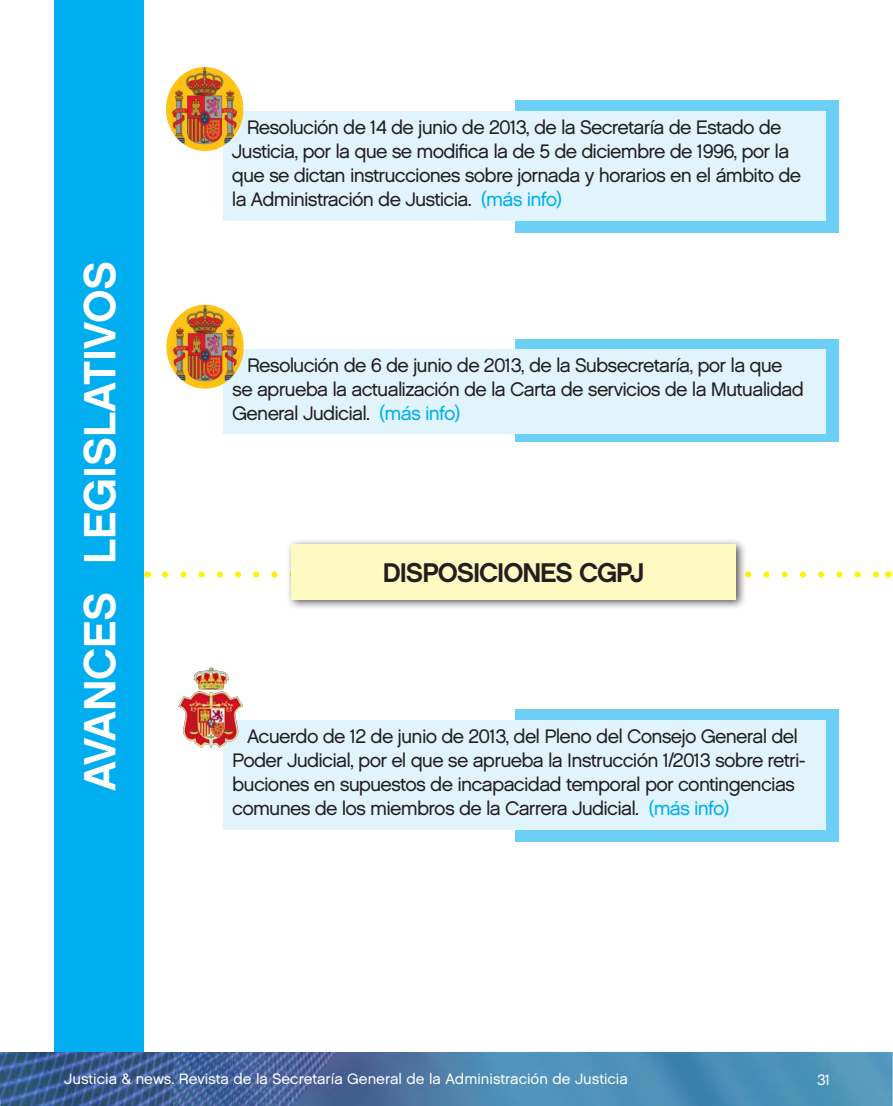
<style>
.page{position:relative;width:893px;height:1106px;background:#fff}
.page>*{position:absolute;margin:0;border:0;box-sizing:border-box;transform-origin:0 0}
.t1{font:45px "Chalet New York Nineteen Sixty";color:#fff}
.t2{font:27px "Chalet New York Nineteen Sixty";letter-spacing:-.04em;color:#231f20}
.t3{font:19.5px/24px "Chalet London Nineteen Sixty";letter-spacing:-.04em;color:#231f20}
.t4{font:15px "Chalet London Nineteen Sixty";color:#fff}
.s1{color:#00aeef}
</style>
<div class="page">
<img style="left:0;top:1052px;width:893px;height:54px">
<div style="left:54px;top:0;width:90px;height:1051px;background:#00aeef"></div>
<svg style="left:165px;top:571px;width:714px;height:6px"></svg>
<div style="left:286px;top:538px;width:461px;height:72px;background:#231f20;opacity:.75"></div>
<div style="left:292px;top:544px;width:444px;height:55px;background:#fffac1"></div>
<div style="left:516px;top:339px;width:323px;height:103px;background:#6bcff6"></div>
<div style="left:224px;top:349px;width:602px;height:84px;background:#e1f4fc"></div>
<img style="left:166px;top:305px;width:78px;height:84px">
<div style="left:516px;top:709px;width:323px;height:133px;background:#6bcff6"></div>
<div style="left:224px;top:720px;width:602px;height:109px;background:#e1f4fc"></div>
<img style="left:178px;top:667px;width:65px;height:81px">
<div style="left:515px;top:100px;width:323px;height:133px;background:#6bcff6"></div>
<div style="left:223px;top:111px;width:603px;height:110px;background:#e1f4fc"></div>
<img style="left:166px;top:67px;width:77px;height:84px">
<p class="t1" style="left:73px;top:791px;width:532px;rotate:-90deg">AVANCES LEGISLATIVOS</p>
<p class="t3" style="left:232px;top:115px;width:571px;text-indent:15px">Resolución de 14 de junio de 2013, de la Secretaría de Estado de Justicia, por la que se modifica la de 5 de diciembre de 1996, por la que se dictan instrucciones sobre jornada y horarios en el ámbito de la Administración de Justicia. <span class="s1">(más info)</span></p>
<p class="t3" style="left:232px;top:353px;width:573px;text-indent:15px">Resolución de 6 de junio de 2013, de la Subsecretaría, por la que se aprueba la actualización de la Carta de servicios de la Mutualidad<br>General Judicial. <span class="s1">(más info)</span></p>
<p class="t2" style="left:383px;top:556px;width:263px">DISPOSICIONES CGPJ</p>
<p class="t3" style="left:232px;top:724px;width:575px;text-indent:15px">Acuerdo de 12 de junio de 2013, del Pleno del Consejo General del Poder Judicial, por el que se aprueba la Instrucción 1/2013 sobre retri&shy;buciones en supuestos de incapacidad temporal por contingencias comunes de los miembros de la Carrera Judicial. <span class="s1">(más info)</span></p>
<p class="t4" style="left:64px;top:1069px;width:565px">Justicia &amp; news. Revista de la Secretaría General de la Administración de Justicia</p>
<p class="t4" style="left:817px;top:1070px;width:15px">31</p>
</div>
